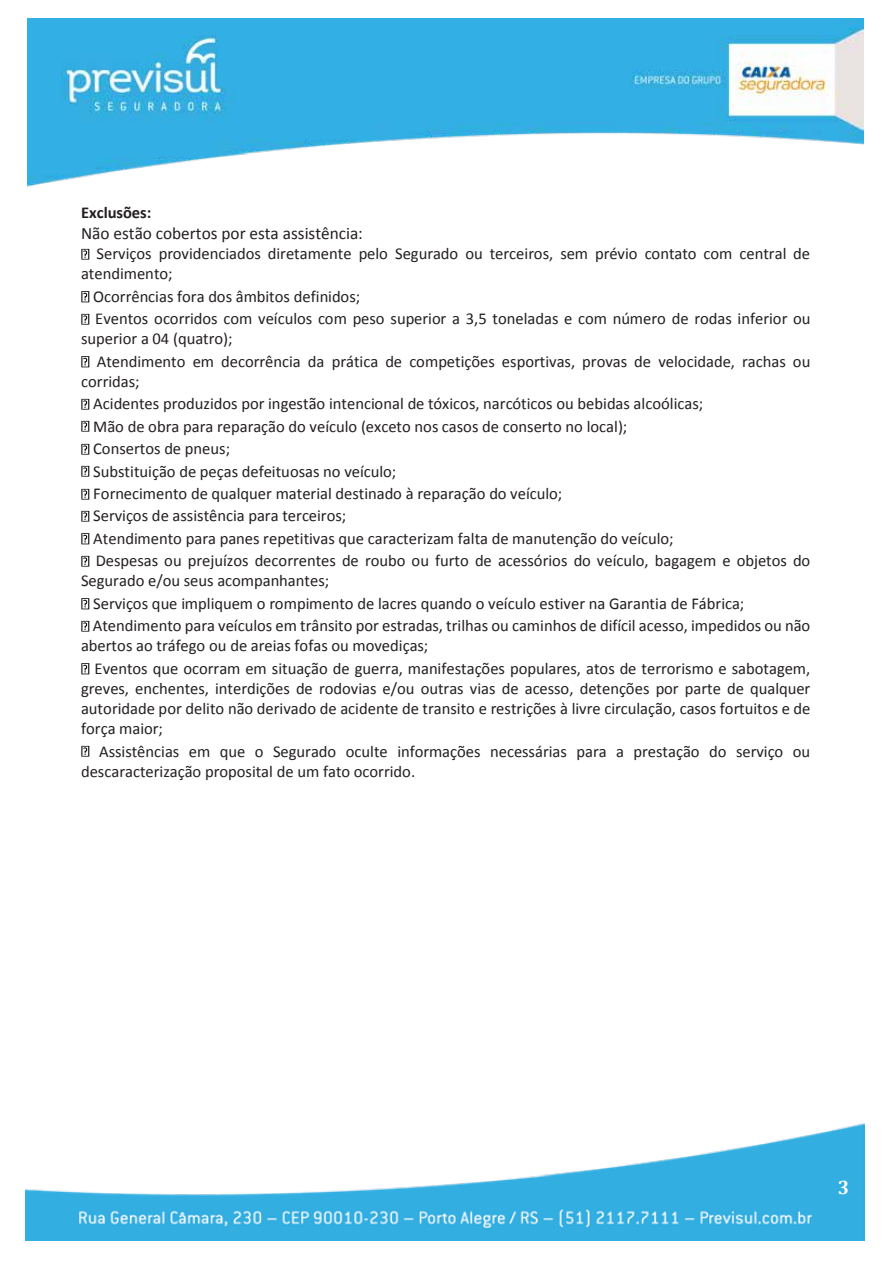
<style>
.page{position:relative;width:893px;height:1264px;background:#fff}
.page>*{position:absolute;margin:0;border:0;box-sizing:border-box;transform-origin:0 0}
.t1{font:700 19.5px "Cambria";color:#fff}
.t2{font:17.25px "Calibri";color:#231f20}
.t3{font:16.5px/22.4px "Calibri";color:#231f20}
.t4{font:700 16.5px "Calibri";color:#231f20}
</style>
<div class="page">
<img style="left:27px;top:19px;width:836px;height:168px">
<img style="left:26px;top:1123px;width:838px;height:117px">
<img style="left:81px;top:248px;width:9px;height:12px">
<img style="left:81px;top:291px;width:9px;height:12px">
<img style="left:81px;top:313px;width:9px;height:12px">
<img style="left:81px;top:356px;width:9px;height:12px">
<img style="left:81px;top:398px;width:9px;height:12px">
<img style="left:81px;top:420px;width:9px;height:12px">
<img style="left:81px;top:443px;width:9px;height:12px">
<img style="left:81px;top:465px;width:9px;height:12px">
<img style="left:81px;top:488px;width:9px;height:12px">
<img style="left:81px;top:510px;width:9px;height:12px">
<img style="left:81px;top:533px;width:9px;height:12px">
<img style="left:81px;top:555px;width:9px;height:12px">
<img style="left:81px;top:598px;width:9px;height:12px">
<img style="left:81px;top:620px;width:9px;height:12px">
<img style="left:81px;top:663px;width:9px;height:12px">
<img style="left:81px;top:745px;width:9px;height:12px">
<p class="t4" style="left:81px;top:202px;width:72px">Exclusões:</p>
<p class="t2" style="left:81px;top:222px;width:283px">Não estão cobertos por esta assistência:</p>
<p class="t3" style="left:81px;top:244px;width:730px;line-height:20px;text-indent:16px">Serviços providenciados diretamente pelo Segurado ou terceiros, sem prévio contato com central de atendimento;</p>
<p class="t3" style="left:93px;top:285px;width:718px">Ocorrências fora dos âmbitos definidos;<br>Eventos ocorridos com veículos com peso superior a 3,5 toneladas e com número de rodas inferior ou</p>
<p class="t3" style="left:97px;top:327px;width:715px;text-indent:-16px">superior a 04 (quatro);<br>Atendimento em decorrência da prática de competições esportivas, provas de velocidade, rachas ou</p>
<p class="t3" style="left:93px;top:370px;width:718px;text-indent:-12px">corridas;<br>Acidentes produzidos por ingestão intencional de tóxicos, narcóticos ou bebidas alcoólicas;<br>Mão de obra para reparação do veículo (exceto nos casos de conserto no local);<br>Consertos de pneus;<br>Substituição de peças defeituosas no veículo;<br>Fornecimento de qualquer material destinado à reparação do veículo;<br>Serviços de assistência para terceiros;<br>Atendimento para panes repetitivas que caracterizam falta de manutenção do veículo;<br>Despesas ou prejuízos decorrentes de roubo ou furto de acessórios do veículo, bagagem e objetos do</p>
<p class="t3" style="left:93px;top:569px;width:719px;text-indent:-12px">Segurado e/ou seus acompanhantes;<br>Serviços que impliquem o rompimento de lacres quando o veículo estiver na Garantia de Fábrica;<br>Atendimento para veículos em trânsito por estradas, trilhas ou caminhos de difícil acesso, impedidos ou não</p>
<p class="t3" style="left:95px;top:634px;width:717px;text-indent:-14px">abertos ao tráfego ou de areias fofas ou movediças;<br>Eventos que ocorram em situação de guerra, manifestações populares, atos de terrorismo e sabotagem,</p>
<p class="t3" style="left:81px;top:678px;width:730px;line-height:20.1px;text-align:justify">greves, enchentes, interdições de rodovias e/ou outras vias de acesso, detenções por parte de qualquer autoridade por delito não derivado de acidente de transito e restrições à livre circulação, casos fortuitos e de força maior;</p>
<p class="t3" style="left:81px;top:741px;width:730px;line-height:20.1px;text-indent:18px">Assistências em que o Segurado oculte informações necessárias para a prestação do serviço ou descaracterização proposital de um fato ocorrido.</p>
<p class="t1" style="left:837px;top:1173px;width:13px">3</p>
</div>
